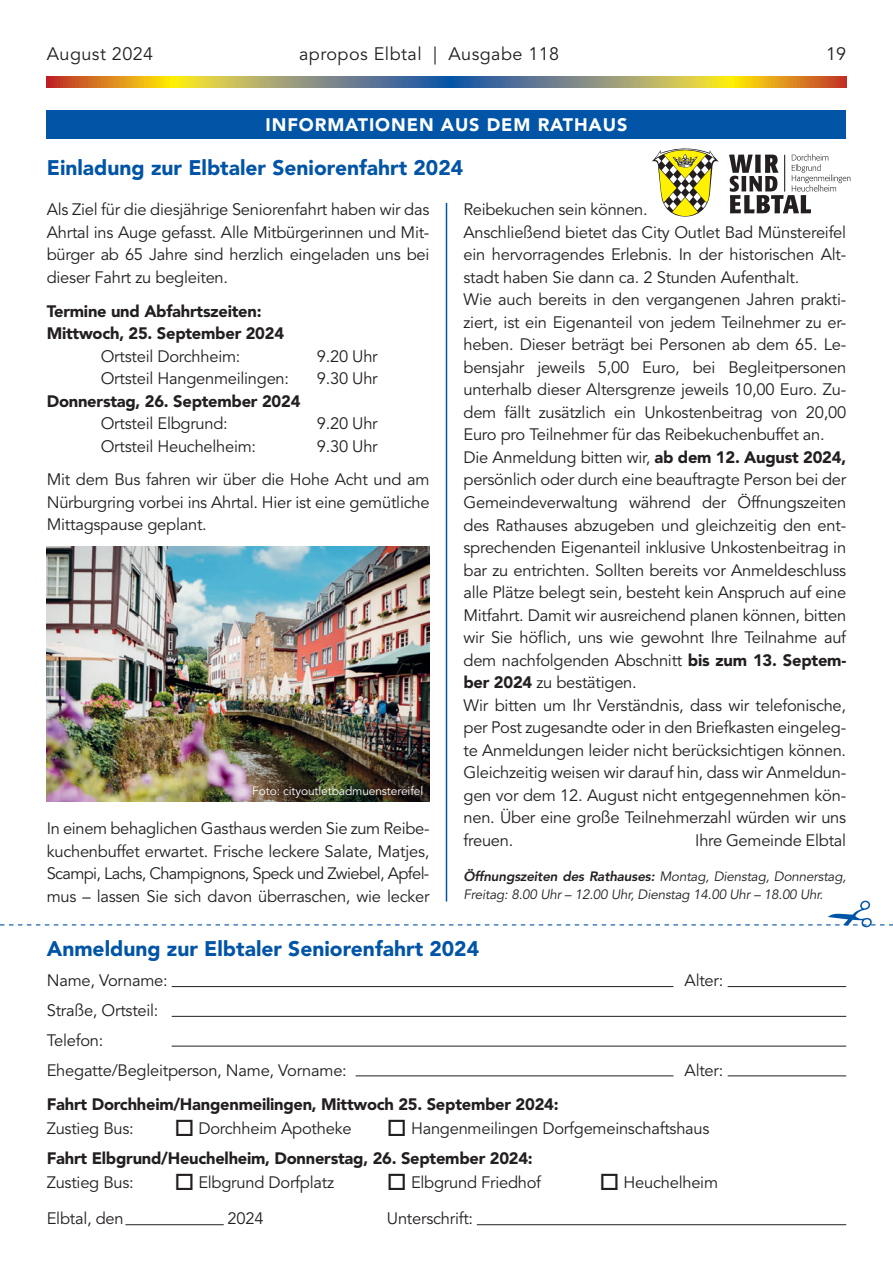
<style>
.page{position:relative;width:893px;height:1263px;background:#fff}
.page>*{position:absolute;margin:0;border:0;box-sizing:border-box;transform-origin:0 0}
.t1{font:900 21px "Avenir LT Std";color:#0154a6}
.t2{font:18px "Avenir LT Std";letter-spacing:.025em;color:#231f20}
.t3{font:900 18px "Avenir LT Std";letter-spacing:.05em;color:#fff}
.t4{font:16.5px/22.5px "Avenir LT Std";letter-spacing:-.015em;color:#231f20}
.t5{font:900 16.5px/22.5px "Avenir LT Std";letter-spacing:-.015em;color:#231f20}
.t6{font:italic 13.5px/18px "Avenir LT Std";letter-spacing:-.015em;color:#231f20}
.t7{font:12px "Avenir LT Std";letter-spacing:-.01em;color:#fff}
.s1{font-weight:900}
.s2{font-weight:800}
.s3{font-weight:400}
</style>
<div class="page">
<svg style="left:47px;top:77px;width:799px;height:10px;background:#a3935b"></svg>
<hr style="left:446px;top:203px;width:1px;height:698px;background:#0154a6">
<div style="left:47px;top:111px;width:799px;height:28px;background:#0154a6"></div>
<img style="left:47px;top:546px;width:382px;height:256px">
<svg style="left:0;top:901px;width:893px;height:26px"></svg>
<hr style="left:172px;top:986px;width:501px;height:1px;background:#231f20">
<hr style="left:172px;top:1016px;width:674px;height:1px;background:#231f20">
<hr style="left:172px;top:1046px;width:674px;height:1px;background:#231f20">
<hr style="left:356px;top:1075px;width:317px;height:1px;background:#231f20">
<hr style="left:125px;top:1224px;width:99px;height:1px;background:#231f20">
<hr style="left:728px;top:986px;width:118px;height:1px;background:#231f20">
<hr style="left:728px;top:1075px;width:118px;height:1px;background:#231f20">
<hr style="left:477px;top:1224px;width:369px;height:1px;background:#231f20">
<svg style="left:729px;top:154px;width:121px;height:59px"></svg>
<svg style="left:652px;top:148px;width:67px;height:69px"></svg>
<p class="t2" style="left:47px;top:44px;width:108px">August 2024</p>
<p class="t2" style="left:299px;top:44px;width:262px">apropos Elbtal | Ausgabe 118</p>
<p class="t2" style="left:826px;top:44px;width:22px">19</p>
<p class="t3" style="left:266px;top:113px;width:363px">INFORMATIONEN AUS DEM RATHAUS</p>
<p class="t1" style="left:47px;top:155px;width:418px">Einladung zur Elbtaler Seniorenfahrt 2024</p>
<p class="t4" style="left:47px;top:199px;width:384px;text-align:justify">Als Ziel für die diesjährige Seniorenfahrt haben wir das Ahrtal ins Auge gefasst. Alle Mitbürgerinnen und Mit&shy;bürger ab 65 Jahre sind herzlich eingeladen uns bei dieser Fahrt zu begleiten.</p>
<p class="t5" style="left:47px;top:300px;width:239px">Termine und Abfahrtszeiten:<br>Mittwoch, 25. September 2024</p>
<p class="t4" style="left:101px;top:345px;width:141px">Ortsteil Dorchheim:</p>
<p class="t4" style="left:317px;top:345px;width:62px">9.20 Uhr</p>
<p class="t4" style="left:101px;top:368px;width:190px">Ortsteil Hangenmeilingen:</p>
<p class="t4" style="left:317px;top:368px;width:62px">9.30 Uhr</p>
<p class="t5" style="left:47px;top:390px;width:255px">Donnerstag, 26. September 2024</p>
<p class="t4" style="left:101px;top:413px;width:129px">Ortsteil Elbgrund:</p>
<p class="t4" style="left:317px;top:413px;width:62px">9.20 Uhr</p>
<p class="t4" style="left:101px;top:435px;width:157px">Ortsteil Heuchelheim:</p>
<p class="t4" style="left:47px;top:430px;width:384px;line-height:33.8px;text-indent:270px">9.30 Uhr<br>Mit dem Bus fahren wir über die Hohe Acht und am</p>
<p class="t4" style="left:47px;top:491px;width:384px">Nürburgring vorbei ins Ahrtal. Hier ist eine gemütliche<br>Mittagspause geplant.</p>
<p class="t7" style="left:252px;top:784px;width:172px">Foto: cityoutletbadmuenstereifel</p>
<p class="t4" style="left:47px;top:818px;width:384px;text-align:justify">In einem behaglichen Gasthaus werden Sie zum Reibe&shy;kuchenbuffet erwartet. Frische leckere Salate, Matjes, Scampi, Lachs, Champignons, Speck und Zwiebel, Apfel&shy;mus – lassen Sie sich davon überraschen, wie lecker</p>
<p class="t4" style="left:463px;top:199px;width:384px">Reibekuchen sein können.<br>Anschließend bietet das City Outlet Bad Münstereifel ein hervorragendes Erlebnis. In der historischen Alt&shy;stadt haben Sie dann ca. 2 Stunden Aufenthalt.<br>Wie auch bereits in den vergangenen Jahren prakti&shy;ziert, ist ein Eigenanteil von jedem Teilnehmer zu er&shy;heben. Dieser beträgt bei Personen ab dem 65. Le&shy;bensjahr jeweils 5,00 Euro, bei Begleitpersonen unterhalb dieser Altersgrenze jeweils 10,00 Euro. Zu&shy;dem fällt zusätzlich ein Unkostenbeitrag von 20,00<br>Euro pro Teilnehmer für das Reibekuchenbuffet an.<br>Die Anmeldung bitten wir, <span class="s1">ab dem 12. August 2024, </span>persönlich oder durch eine beauftragte Person bei der Gemeindeverwaltung während der Öffnungszeiten des Rathauses abzugeben und gleichzeitig den ent&shy;sprechenden Eigenanteil inklusive Unkostenbeitrag in bar zu entrichten. Sollten bereits vor Anmeldeschluss alle Plätze belegt sein, besteht kein Anspruch auf eine Mitfahrt. Damit wir ausreichend planen können, bitten wir Sie höflich, uns wie gewohnt Ihre Teilnahme auf dem nachfolgenden Abschnitt <span class="s1">bis zum 13. Septem&shy;ber 2024</span> zu bestätigen.<br>Wir bitten um Ihr Verständnis, dass wir telefonische, per Post zugesandte oder in den Briefkasten eingeleg&shy;te Anmeldungen leider nicht berücksichtigen können.<br>Gleichzeitig weisen wir darauf hin, dass wir Anmeldun&shy;gen vor dem 12. August nicht entgegennehmen kön&shy;nen. Über eine große Teilnehmerzahl würden wir uns freuen.</p>
<p class="t4" style="left:695px;top:829px;width:152px">Ihre Gemeinde Elbtal</p>
<p class="t6" style="left:463px;top:868px;width:384px"><span class="s2">Öffnungszeiten des Rathauses:</span> Montag, Dienstag, Donnerstag,<br>Freitag: 8.00 Uhr – 12.00 Uhr, Dienstag 14.00 Uhr – 18.00 Uhr.</p>
<p class="t1" style="left:47px;top:936px;width:434px">Anmeldung zur Elbtaler Seniorenfahrt 2024</p>
<p class="t4" style="left:47px;top:970px;width:122px">Name, Vorname:</p>
<p class="t4" style="left:685px;top:970px;width:40px">Alter:</p>
<p class="t4" style="left:47px;top:996px;width:302px;line-height:29.7px">Straße, Ortsteil:<br>Telefon:<br>Ehegatte/Begleitperson, Name, Vorname:</p>
<p class="t4" style="left:685px;top:1059px;width:40px">Alter:</p>
<p class="t5" style="left:47px;top:1093px;width:513px">Fahrt Dorchheim/Hangenmeilingen, Mittwoch 25. September 2024:</p>
<p class="t4" style="left:47px;top:1118px;width:89px">Zustieg Bus:</p>
<p class="t4" style="left:174px;top:1118px;width:179px">□ Dorchheim Apotheke</p>
<p class="t5" style="left:47px;top:1113px;width:664px;line-height:29.7px;text-indent:340px">□ <span class="s3">Hangenmeilingen Dorfgemeinschaftshaus<br></span>Fahrt Elbgrund/Heuchelheim, Donnerstag, 26. September 2024:</p>
<p class="t4" style="left:47px;top:1171px;width:89px">Zustieg Bus:</p>
<p class="t4" style="left:174px;top:1171px;width:161px">□ Elbgrund Dorfplatz</p>
<p class="t4" style="left:387px;top:1171px;width:156px">□ Elbgrund Friedhof</p>
<p class="t4" style="left:600px;top:1171px;width:120px">□ Heuchelheim</p>
<p class="t4" style="left:47px;top:1207px;width:78px">Elbtal, den</p>
<p class="t4" style="left:228px;top:1207px;width:37px">2024</p>
<p class="t4" style="left:387px;top:1207px;width:88px">Unterschrift:</p>
</div>
